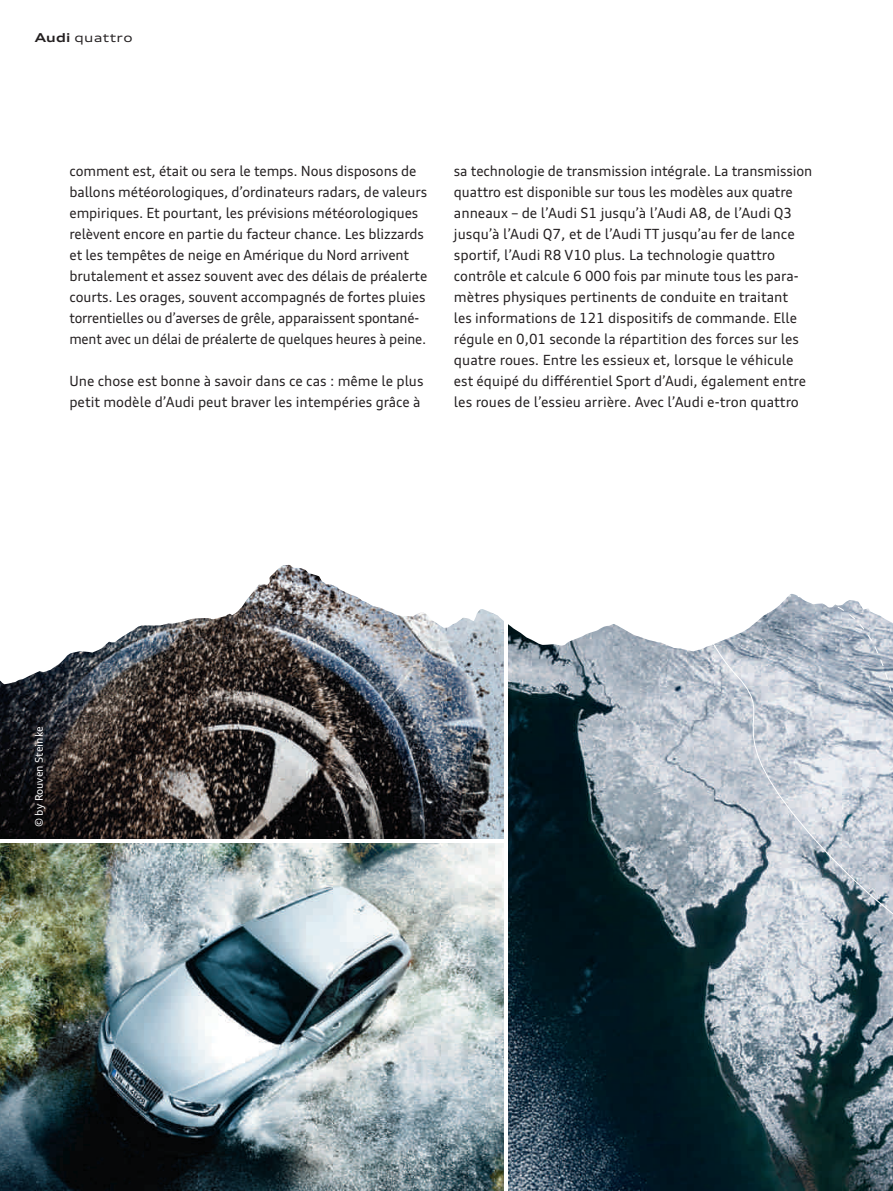
<style>
.page{position:relative;width:893px;height:1191px;background:#fff}
.page>*{position:absolute;margin:0;border:0;box-sizing:border-box;transform-origin:0 0}
.t1{font:14px/21px "Audi Type";letter-spacing:-.005em;color:#231f20;scale:.96 1}
.t2{font:14px/21px "Audi Type";letter-spacing:-.005em;color:#231f20}
.t3{font:expanded 12.25px "Audi Type";letter-spacing:.015em;color:#231f20}
.t4{font:10.5px "Audi Type";color:#fff}
.s1{font-weight:700}
</style>
<div class="page">
<img style="left:0;top:684px;width:356px;height:154px">
<img style="left:508px;top:1022px;width:384px;height:169px">
<img style="left:892px;top:466px;width:1px;height:725px">
<img style="left:0;top:843px;width:503px;height:348px">
<img style="left:356px;top:684px;width:115px;height:338px">
<img style="left:0;top:564px;width:471px;height:120px">
<svg style="left:471px;top:466px;width:422px;height:556px"></svg>
<p class="t3" style="left:35px;top:33px;width:99px"><span class="s1">Audi</span> quattro</p>
<p class="t1" style="left:69px;top:162px;width:374px">comment est, était ou sera le temps. Nous disposons de ballons météorologiques, d’ordinateurs radars, de valeurs empiriques. Et pourtant, les prévisions météorologiques relèvent encore en partie du facteur chance. Les blizzards et les tempêtes de neige en Amérique du Nord arrivent brutalement et assez souvent avec des délais de préalerte courts. Les orages, souvent accompagnés de fortes pluies torrentielles ou d’averses de grêle, apparaissent spontané&shy;ment avec un délai de préalerte de quelques heures à peine.</p>
<p class="t2" style="left:69px;top:372px;width:356px">Une chose est bonne à savoir dans ce cas : même le plus petit modèle d’Audi peut braver les intempéries grâce à</p>
<p class="t1" style="left:454px;top:162px;width:375px">sa technologie de transmission intégrale. La transmission quattro est disponible sur tous les modèles aux quatre anneaux – de l’Audi S1 jusqu’à l’Audi A8, de l’Audi Q3 jusqu’à l’Audi Q7, et de l’Audi TT jusqu’au fer de lance sportif, l’Audi R8 V10 plus. La technologie quattro contrôle et calcule 6 000 fois par minute tous les para&shy;mètres physiques pertinents de conduite en traitant<br>les informations de 121 dispositifs de commande. Elle régule en 0,01 seconde la répartition des forces sur les quatre roues. Entre les essieux et, lorsque le véhicule est équipé du différentiel Sport d’Audi, également entre les roues de l’essieu arrière. Avec l’Audi e-tron quattro</p>
<p class="t4" style="left:34px;top:827px;width:102px;rotate:-90deg">© by Rouven Steinke</p>
</div>
